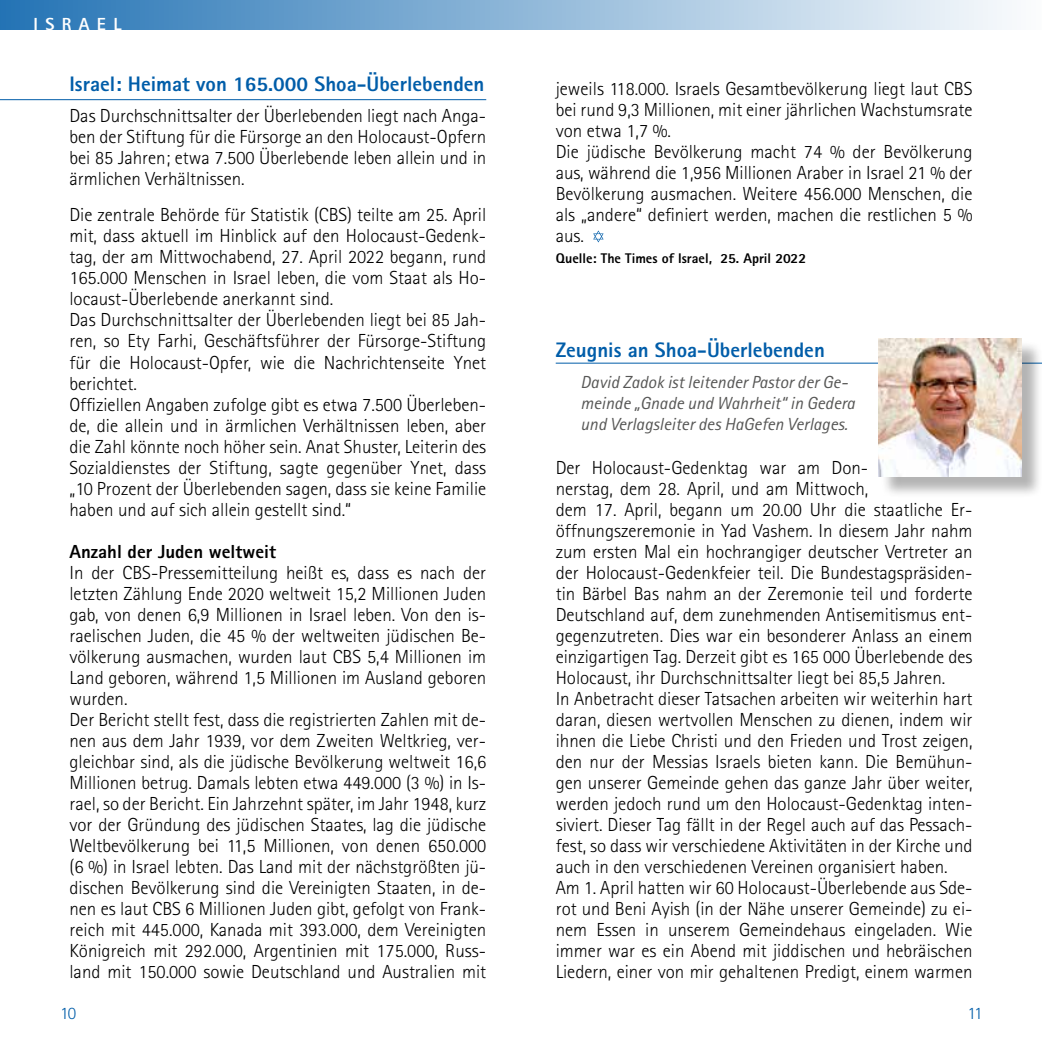
<style>
.page{position:relative;width:1042px;height:1042px;background:#fff}
.page>*{position:absolute;margin:0;border:0;box-sizing:border-box;transform-origin:0 0}
.t1{font:800 21px "Agfa Rotis Sans Serif";color:#005da9}
.t2{font:300 18.9px/21px "Agfa Rotis Sans Serif";color:#000}
.t3{font:800 18.9px "Agfa Rotis Sans Serif";color:#000}
.t4{font:italic 17.5px/21px "Agfa Rotis Sans Serif";color:#575756}
.t5{font:800 17.5px "Agfa Rotis Sans Serif";letter-spacing:.42em;color:#fff}
.t6{font:300 17.5px "Agfa Rotis Sans Serif";color:#005da9}
.t7{font:800 14px "Agfa Rotis Sans Serif";color:#000}
</style>
<div class="page">
<div style="left:0;top:0;width:1042px;height:30px;background:linear-gradient(to right,#2473b4,#fbfcfd)"></div>
<svg style="left:593px;top:230px;width:10px;height:12px"></svg>
<hr style="left:556px;top:363px;width:486px;height:1px;background:#005da9">
<hr style="left:0;top:99px;width:486px;height:1px;background:#005da9">
<div style="left:881px;top:341px;width:161px;height:157px;background:#000;opacity:.3"></div>
<img style="left:878px;top:338px;width:143px;height:138px">
<p class="t5" style="left:33px;top:13px;width:89px">ISRAEL</p>
<p class="t1" style="left:69px;top:70px;width:416px">Israel: Heimat von 165.000 Shoa-Überlebenden</p>
<p class="t2" style="left:69px;top:105px;width:418px;text-align:justify">Das Durchschnittsalter der Überlebenden liegt nach Anga&shy;ben der Stiftung für die Fürsorge an den Holocaust-Opfern bei 85 Jahren; etwa 7.500 Überlebende leben allein und in ärmlichen Verhältnissen.</p>
<p class="t2" style="left:69px;top:205px;width:418px">Die zentrale Behörde für Statistik (CBS) teilte am 25. April mit, dass aktuell im Hinblick auf den Holocaust-Gedenk&shy;tag, der am Mittwochabend, 27. April 2022 begann, rund 165.000 Menschen in Israel leben, die vom Staat als Ho&shy;locaust-Überlebende anerkannt sind.<br>Das Durchschnittsalter der Überlebenden liegt bei 85 Jah&shy;ren, so Ety Farhi, Geschäftsführer der Fürsorge-Stiftung für die Holocaust-Opfer, wie die Nachrichtenseite Ynet berichtet.<br>Offiziellen Angaben zufolge gibt es etwa 7.500 Überleben&shy;de, die allein und in ärmlichen Verhältnissen leben, aber die Zahl könnte noch höher sein. Anat Shuster, Leiterin des Sozialdienstes der Stiftung, sagte gegenüber Ynet, dass „10 Prozent der Überlebenden sagen, dass sie keine Familie haben und auf sich allein gestellt sind.“</p>
<p class="t3" style="left:69px;top:539px;width:208px">Anzahl der Juden weltweit</p>
<p class="t2" style="left:69px;top:562px;width:418px">In der CBS-Pressemitteilung heißt es, dass es nach der letzten Zählung Ende 2020 weltweit 15,2 Millionen Juden gab, von denen 6,9 Millionen in Israel leben. Von den is&shy;raelischen Juden, die 45 % der weltweiten jüdischen Be&shy;völkerung ausmachen, wurden laut CBS 5,4 Millionen im Land geboren, während 1,5 Millionen im Ausland geboren wurden.<br>Der Bericht stellt fest, dass die registrierten Zahlen mit de&shy;nen aus dem Jahr 1939, vor dem Zweiten Weltkrieg, ver&shy;gleichbar sind, als die jüdische Bevölkerung weltweit 16,6<br>Millionen betrug. Damals lebten etwa 449.000 (3 %) in Is&shy;rael, so der Bericht. Ein Jahrzehnt später, im Jahr 1948, kurz vor der Gründung des jüdischen Staates, lag die jüdische Weltbevölkerung bei 11,5 Millionen, von denen 650.000 (6 %) in Israel lebten. Das Land mit der nächstgrößten jü&shy;dischen Bevölkerung sind die Vereinigten Staaten, in de&shy;nen es laut CBS 6 Millionen Juden gibt, gefolgt von Frank&shy;reich mit 445.000, Kanada mit 393.000, dem Vereinigten Königreich mit 292.000, Argentinien mit 175.000, Russ&shy;land mit 150.000 sowie Deutschland und Australien mit</p>
<p class="t2" style="left:556px;top:79px;width:418px">jeweils 118.000. Israels Gesamtbevölkerung liegt laut CBS bei rund 9,3 Millionen, mit einer jährlichen Wachstumsrate von etwa 1,7 %.<br>Die jüdische Bevölkerung macht 74 % der Bevölkerung aus, während die 1,956 Millionen Araber in Israel 21 % der Bevölkerung ausmachen. Weitere 456.000 Menschen, die als „andere“ definiert werden, machen die restlichen 5 % aus.</p>
<p class="t7" style="left:556px;top:250px;width:252px">Quelle: The Times of Israel, 25. April 2022</p>
<p class="t1" style="left:556px;top:336px;width:271px">Zeugnis an Shoa-Überlebenden</p>
<p class="t4" style="left:580px;top:371px;width:276px">David Zadok ist leitender Pastor der Ge&shy;meinde „Gnade und Wahrheit“ in Gedera und Verlagsleiter des HaGefen Verlages.</p>
<p class="t2" style="left:556px;top:457px;width:418px">Der Holocaust-Gedenktag war am Don-<br>nerstag, dem 28. April, und am Mittwoch,<br>dem 17. April, begann um 20.00 Uhr die staatliche Er&shy;öffnungszeremonie in Yad Vashem. In diesem Jahr nahm zum ersten Mal ein hochrangiger deutscher Vertreter an der Holocaust-Gedenkfeier teil. Die Bundestagspräsiden&shy;tin Bärbel Bas nahm an der Zeremonie teil und forderte Deutschland auf, dem zunehmenden Antisemitismus ent&shy;gegenzutreten. Dies war ein besonderer Anlass an einem einzigartigen Tag. Derzeit gibt es 165 000 Überlebende des Holocaust, ihr Durchschnittsalter liegt bei 85,5 Jahren.<br>In Anbetracht dieser Tatsachen arbeiten wir weiterhin hart daran, diesen wertvollen Menschen zu dienen, indem wir ihnen die Liebe Christi und den Frieden und Trost zeigen, den nur der Messias Israels bieten kann. Die Bemühun&shy;gen unserer Gemeinde gehen das ganze Jahr über weiter, werden jedoch rund um den Holocaust-Gedenktag inten&shy;siviert. Dieser Tag fällt in der Regel auch auf das Pessach&shy;fest, so dass wir verschiedene Aktivitäten in der Kirche und auch in den verschiedenen Vereinen organisiert haben.<br>Am 1. April hatten wir 60 Holocaust-Überlebende aus Sde&shy;rot und Beni Ayish (in der Nähe unserer Gemeinde) zu ei&shy;nem Essen in unserem Gemeindehaus eingeladen. Wie immer war es ein Abend mit jiddischen und hebräischen Liedern, einer von mir gehaltenen Predigt, einem warmen</p>
<p class="t6" style="left:60px;top:1003px;width:18px">10</p>
<p class="t6" style="left:967px;top:1003px;width:16px">11</p>
</div>
